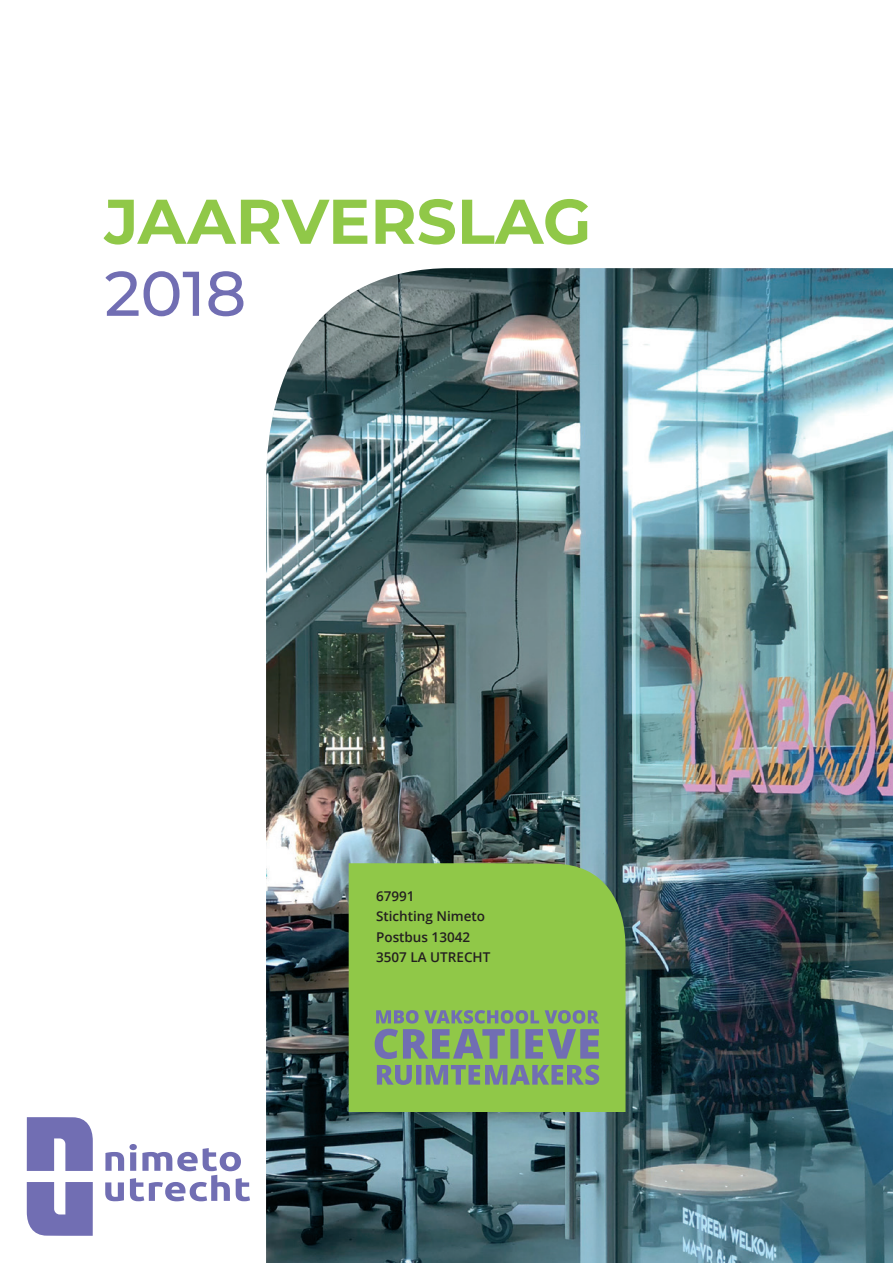
<style>
.page{position:relative;width:893px;height:1263px;background:#fff}
.page>*{position:absolute;margin:0;border:0;box-sizing:border-box;transform-origin:0 0}
.t1{font:700 63px "Montserrat";color:#90c848}
.t2{font:500 63px "Montserrat";color:#716eb3}
.t3{font:600 13.5px "Open Sans";color:#231f20}
</style>
<div class="page">
<img style="left:266px;top:268px;width:627px;height:995px">
<svg style="left:27px;top:1117px;width:66px;height:54px;background:#8381bd"></svg>
<svg style="left:27px;top:1182px;width:66px;height:54px;background:#8381bd"></svg>
<svg style="left:105px;top:1144px;width:145px;height:57px"></svg>
<div style="left:349px;top:863px;width:276px;height:249px;background:#90c848"></div>
<svg style="left:377px;top:1065px;width:222px;height:20px;background:#7d9385"></svg>
<svg style="left:375px;top:1029px;width:224px;height:30px;background:#7e9682"></svg>
<svg style="left:376px;top:1010px;width:223px;height:13px;background:#7f9781"></svg>
<p class="t1" style="left:105px;top:176px;width:488px">JAARVERSLAG</p>
<p class="t2" style="left:105px;top:249px;width:143px">2018</p>
<p class="t3" style="left:376px;top:887px;width:40px">67991</p>
<p class="t3" style="left:376px;top:907px;width:110px">Stichting Nimeto</p>
<p class="t3" style="left:376px;top:927px;width:96px">Postbus 13042</p>
<p class="t3" style="left:376px;top:947px;width:116px">3507 LA UTRECHT</p>
</div>
